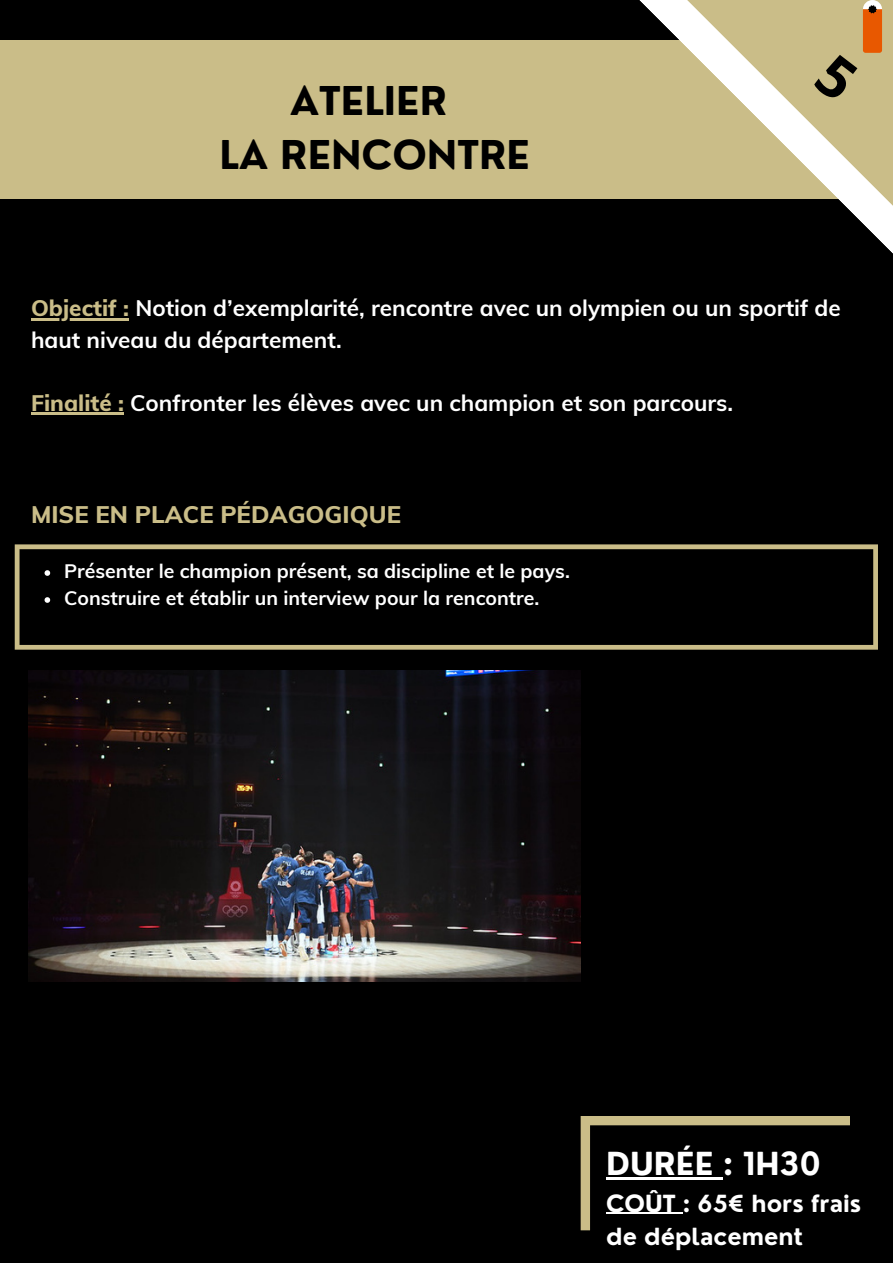
<style>
.page{position:relative;width:893px;height:1264px;background:#fff}
.page>*{position:absolute;margin:0;border:0;box-sizing:border-box;transform-origin:0 0}
.t1{font:700 38.7px/54px "Nourd";color:#000;text-align:center}
.t2{font:700 30.9px "Nourd";color:#fff}
.t3{font:800 24px "Muli";color:#cabd88}
.t4{font:700 23.1px/33.2px "Nourd";color:#fff}
.t5{font:700 22.5px/31.5px "Muli";color:#fff}
.t6{font:700 19.5px/27px "Muli";color:#fff}
.s1{font-weight:800;color:#cabd88}
</style>
<div class="page">
<div style="left:0;top:0;width:892px;height:1262px;background:#000"></div>
<div style="left:0;top:40px;width:853px;height:159px;background:#cabd88"></div>
<svg style="left:641px;top:0;width:251px;height:253px"></svg>
<svg style="left:15px;top:544px;width:862px;height:105px"></svg>
<svg style="left:580px;top:1116px;width:270px;height:114px"></svg>
<img style="left:29px;top:671px;width:551px;height:310px">
<svg style="left:45px;top:570px;width:5px;height:6px"></svg>
<svg style="left:45px;top:597px;width:5px;height:6px"></svg>
<hr style="left:31px;top:318px;width:98px;height:2px;background:#cabd88">
<hr style="left:31px;top:413px;width:93px;height:2px;background:#cabd88">
<hr style="left:606px;top:1177px;width:117px;height:2px;background:#fff">
<hr style="left:606px;top:1212px;width:77px;height:1px;background:#fff">
<svg style="left:812px;top:0;width:70px;height:103px"></svg>
<h1 class="t1" style="left:219px;top:73px;width:312px">ATELIER<br>LA RENCONTRE</h1>
<p class="t5" style="left:31px;top:292px;width:811px"><span class="s1">Objectif :</span> Notion d’exemplarité, rencontre avec un olympien ou un sportif de haut niveau du département.</p>
<p class="t5" style="left:31px;top:386px;width:703px"><span class="s1">Finalité :</span> Confronter les élèves avec un champion et son parcours.</p>
<p class="t3" style="left:31px;top:499px;width:371px">MISE EN PLACE PÉDAGOGIQUE</p>
<p class="t6" style="left:64px;top:557px;width:507px">Présenter le champion présent, sa discipline et le pays.<br>Construire et établir un interview pour la rencontre.</p>
<h2 class="t2" style="left:606px;top:1143px;width:216px">DURÉE : 1H30</h2>
<p class="t4" style="left:606px;top:1186px;width:256px">COÛT : 65€ hors frais de déplacement</p>
</div>
